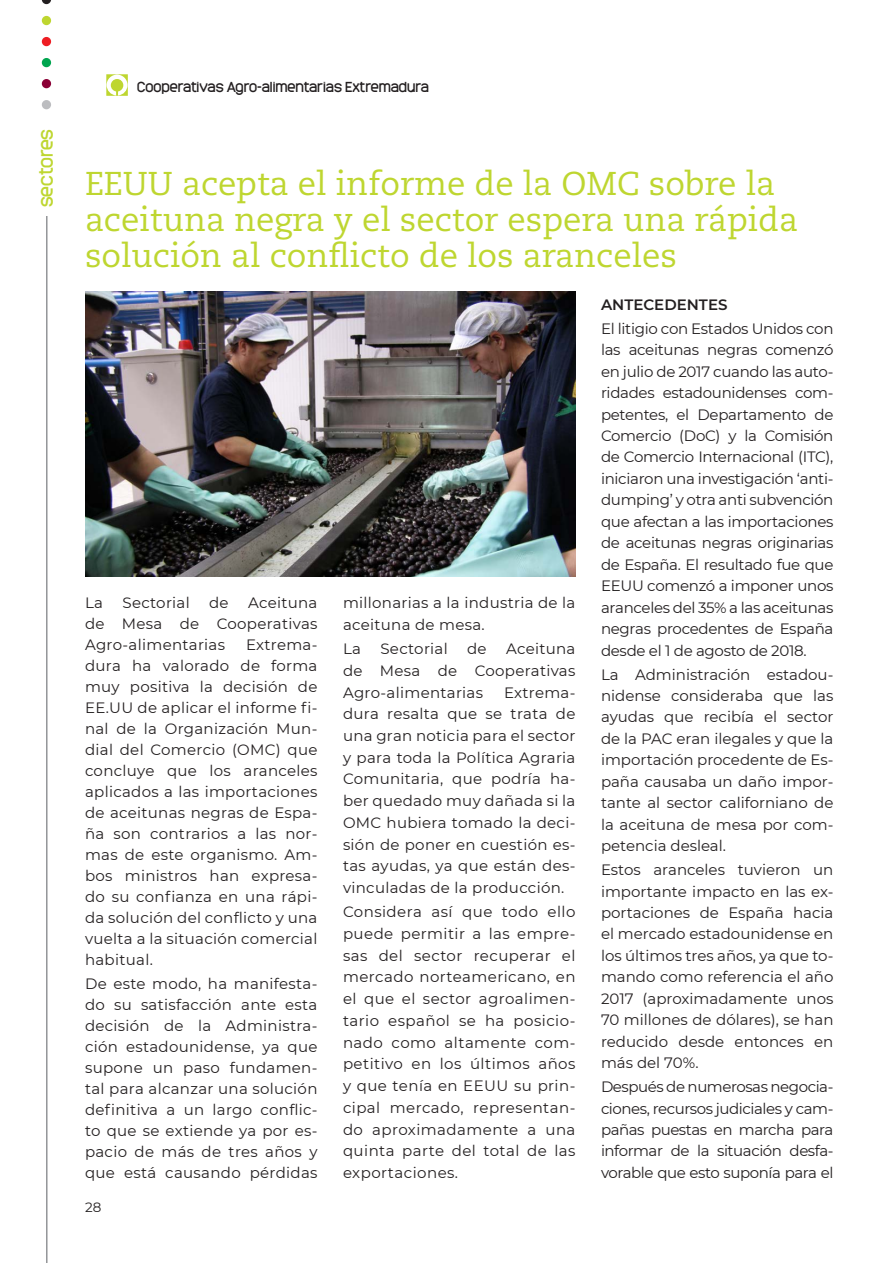
<style>
.page{position:relative;width:893px;height:1263px;background:#fff}
.page>*{position:absolute;margin:0;border:0;box-sizing:border-box;transform-origin:0 0}
.Estilo_de_párrafo_2{font:33px/36px "Caecilia LT Std";color:#bed630}
.t1{font:18px "Monark";color:#bed630}
.Estilo_de_párrafo_3{font:15px/21.5px "Montserrat";letter-spacing:.02em;color:#231f20;text-align:justify}
.Estilo_de_párrafo_3-2{font:600 15px "Montserrat";color:#231f20}
.t2{font:13.5px "Monark";color:#231f20}
.t3{font:13.5px "Montserrat";color:#231f20}
</style>
<div class="page">
<img style="left:85px;top:292px;width:490px;height:284px">
<hr style="left:46px;top:153px;width:2px;height:1110px;background:#939598">
<svg style="left:42px;top:0;width:9px;height:4px"></svg>
<div style="left:42px;top:16px;width:9px;height:9px;background:#bed630;border-radius:50%"></div>
<div style="left:42px;top:37px;width:9px;height:9px;background:#ee1d23;border-radius:50%"></div>
<div style="left:42px;top:58px;width:9px;height:9px;background:#00a54f;border-radius:50%"></div>
<div style="left:42px;top:79px;width:9px;height:9px;background:#8b0036;border-radius:50%"></div>
<div style="left:42px;top:100px;width:9px;height:9px;background:#bcbdc0;border-radius:50%"></div>
<svg style="left:106px;top:74px;width:22px;height:22px"></svg>
<div style="left:25px;top:120px;width:36px;height:96px;background:#fff"></div>
<p class="t1" style="left:34px;top:207px;width:80px;rotate:-90deg">sectores</p>
<p class="t2" style="left:137px;top:78px;width:293px">Cooperativas Agro-alimentarias Extremadura</p>
<p class="Estilo_de_párrafo_2" style="left:85px;top:167px;width:714px">EEUU acepta el informe de la OMC sobre la aceituna negra y el sector espera una rápida solución al conflicto de los aranceles</p>
<p class="Estilo_de_párrafo_3" style="left:85px;top:592px;width:234px;line-height:21px;text-indent:163px">Aceituna de Mesa de Cooperativas Agro-alimentarias</p>
<p class="Estilo_de_párrafo_3" style="left:85px;top:592px;width:20px">La</p>
<p class="Estilo_de_párrafo_3" style="left:122px;top:592px;width:69px">Sectorial</p>
<p class="Estilo_de_párrafo_3" style="left:209px;top:592px;width:21px">de</p>
<p class="Estilo_de_párrafo_3" style="left:85px;top:634px;width:234px;line-height:21px;text-indent:161px">Extrema&shy;dura ha valorado de forma muy positiva la decisión de EE.UU de aplicar el informe fi&shy;nal de la Organización Mun&shy;dial del Comercio (OMC) que concluye que los aranceles aplicados a las importaciones de aceitunas negras de Espa&shy;ña son contrarios a las nor&shy;mas de este organismo. Am&shy;bos ministros han expresa&shy;do su confianza en una rápi&shy;da solución del conflicto y una vuelta a la situación comercial habitual.</p>
<p class="Estilo_de_párrafo_3" style="left:85px;top:972px;width:234px;line-height:21px">De este modo, ha manifesta&shy;do su satisfacción ante esta decisión de la Administra&shy;ción estadounidense, ya que supone un paso fundamen&shy;tal para alcanzar una solución definitiva a un largo conflic&shy;to que se extiende ya por es&shy;pacio de más de tres años y que está causando pérdidas</p>
<p class="Estilo_de_párrafo_3" style="left:343px;top:591px;width:234px">millonarias a la industria de la aceituna de mesa.</p>
<p class="Estilo_de_párrafo_3" style="left:343px;top:638px;width:20px">La</p>
<p class="Estilo_de_párrafo_3" style="left:380px;top:638px;width:69px">Sectorial</p>
<p class="Estilo_de_párrafo_3" style="left:467px;top:638px;width:21px">de</p>
<p class="Estilo_de_párrafo_3" style="left:343px;top:637px;width:234px;text-indent:163px">Aceituna de Mesa de Cooperativas Agro-alimentarias</p>
<p class="Estilo_de_párrafo_3" style="left:343px;top:681px;width:234px;text-indent:161px">Extrema&shy;dura resalta que se trata de una gran noticia para el sector y para toda la Política Agraria Comunitaria, que podría ha&shy;ber quedado muy dañada si la OMC hubiera tomado la deci&shy;sión de poner en cuestión es&shy;tas ayudas, ya que están des&shy;vinculadas de la producción.</p>
<p class="Estilo_de_párrafo_3" style="left:343px;top:900px;width:234px">Considera así que todo ello puede permitir a las empre&shy;sas del sector recuperar el mercado norteamericano, en el que el sector agroalimen&shy;tario español se ha posicio&shy;nado como altamente com&shy;petitivo en los últimos años y que tenía en EEUU su prin&shy;cipal mercado, representan&shy;do aproximadamente a una quinta parte del total de las exportaciones.</p>
<p class="Estilo_de_párrafo_3-2" style="left:601px;top:294px;width:128px">ANTECEDENTES</p>
<p class="Estilo_de_párrafo_3" style="left:601px;top:317px;width:234px">El litigio con Estados Unidos con las aceitunas negras comenzó en julio de 2017 cuando las auto&shy;ridades estadounidenses com&shy;petentes, el Departamento de Comercio (DoC) y la Comisión de Comercio Internacional (ITC), iniciaron una investigación ‘anti&shy;dumping’ y otra anti subvención que afectan a las importaciones de aceitunas negras originarias de España. El resultado fue que EEUU comenzó a imponer unos aranceles del 35% a las aceitunas negras procedentes de España desde el 1 de agosto de 2018.</p>
<p class="Estilo_de_párrafo_3" style="left:601px;top:663px;width:234px">La Administración estadou&shy;nidense consideraba que las ayudas que recibía el sector de la PAC eran ilegales y que la importación procedente de Es&shy;paña causaba un daño impor&shy;tante al sector californiano de la aceituna de mesa por com&shy;petencia desleal.</p>
<p class="Estilo_de_párrafo_3" style="left:601px;top:858px;width:234px">Estos aranceles tuvieron un importante impacto en las ex&shy;portaciones de España hacia el mercado estadounidense en los últimos tres años, ya que to&shy;mando como referencia el año 2017 (aproximadamente unos 70 millones de dólares), se han reducido desde entonces en más del 70%.</p>
<p class="Estilo_de_párrafo_3" style="left:601px;top:1075px;width:234px">Después de numerosas negocia&shy;ciones, recursos judiciales y cam&shy;pañas puestas en marcha para informar de la situación desfa&shy;vorable que esto suponía para el</p>
<p class="t3" style="left:85px;top:1198px;width:18px">28</p>
</div>
